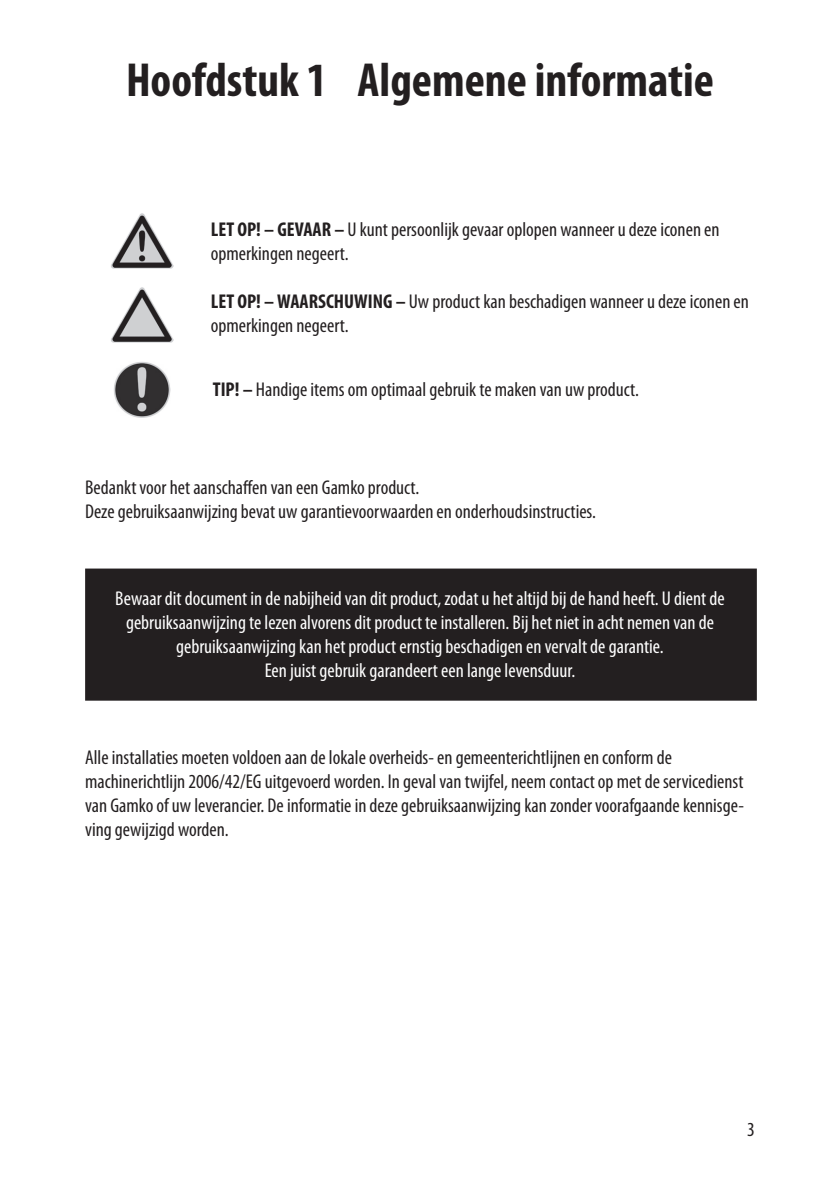
<style>
.page{position:relative;width:840px;height:1191px;background:#fff}
.page>*{position:absolute;margin:0;border:0;box-sizing:border-box;transform-origin:0 0}
.t1{font:700 condensed 48px "Myriad Pro";color:#231f20}
.t2{font:condensed 20px/24px "Myriad Pro";color:#231f20}
.t3{font:condensed 20px/24px "Myriad Pro";color:#fff;text-align:center}
.s1{font-weight:700}
</style>
<div class="page">
<div style="left:86px;top:569px;width:669px;height:130px;background:#231f20"></div>
<div style="left:85px;top:568px;width:671px;height:132px;border:2px solid #231f20"></div>
<img style="left:111px;top:213px;width:62px;height:56px">
<img style="left:111px;top:287px;width:62px;height:55px">
<img style="left:114px;top:362px;width:56px;height:56px">
<h1 class="t1" style="left:126px;top:50px;width:589px">Hoofdstuk 1 Algemene informatie</h1>
<p class="t2" style="left:211px;top:217px;width:510px"><span class="s1">LET OP! – GEVAAR –</span> U kunt persoonlijk gevaar oplopen wanneer u deze iconen en opmerkingen negeert.</p>
<p class="t2" style="left:211px;top:289px;width:539px"><span class="s1">LET OP! – WAARSCHUWING –</span> Uw product kan beschadigen wanneer u deze iconen en opmerkingen negeert.</p>
<p class="t2" style="left:213px;top:377px;width:427px"><span class="s1">TIP! –</span> Handige items om optimaal gebruik te maken van uw product.</p>
<p class="t2" style="left:85px;top:475px;width:512px">Bedankt voor het aanschaffen van een Gamko product.<br>Deze gebruiksaanwijzing bevat uw garantievoorwaarden en onderhoudsinstructies.</p>
<p class="t3" style="left:115px;top:586px;width:610px">Bewaar dit document in de nabijheid van dit product, zodat u het altijd bij de hand heeft. U dient de gebruiksaanwijzing te lezen alvorens dit product te installeren. Bij het niet in acht nemen van de gebruiksaanwijzing kan het product ernstig beschadigen en vervalt de garantie.<br>Een juist gebruik garandeert een lange levensduur.</p>
<p class="t2" style="left:85px;top:745px;width:660px">Alle installaties moeten voldoen aan de lokale overheids- en gemeenterichtlijnen en conform de machinerichtlijn 2006/42/EG uitgevoerd worden. In geval van twijfel, neem contact op met de servicedienst van Gamko of uw leverancier. De informatie in deze gebruiksaanwijzing kan zonder voorafgaande kennisge&shy;ving gewijzigd worden.</p>
<p class="t2" style="left:746px;top:1116px;width:9px">3</p>
</div>
